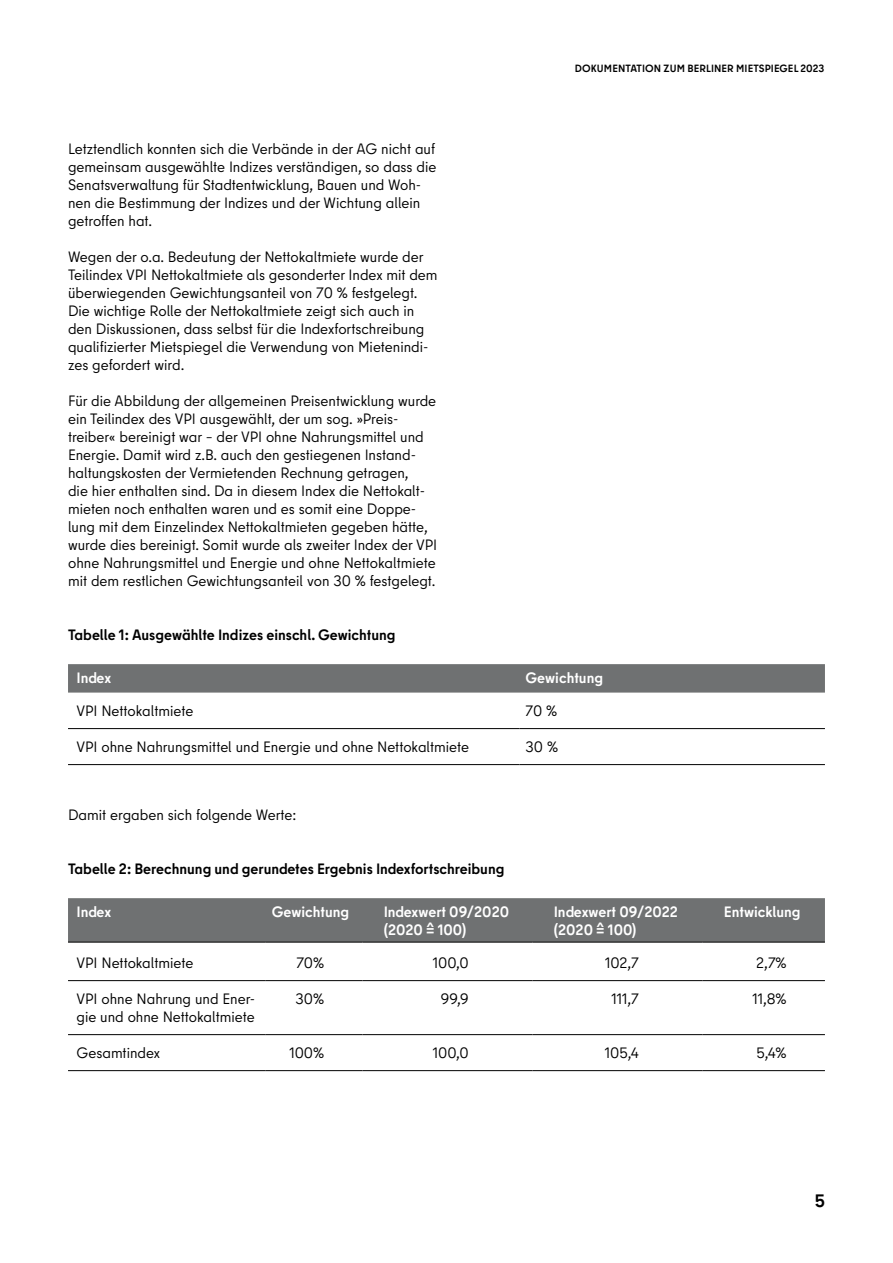
<style>
.page{position:relative;width:893px;height:1263px;background:#fff}
.page>*{position:absolute;margin:0;border:0;box-sizing:border-box;transform-origin:0 0}
.t1{font:700 18px "Berlin Type";color:#000}
.Text_10_12{font:15px/18px "Berlin Type";color:#000}
.Tabelle_Text{font:15px/18px "Berlin Type";color:#000}
.Text_10_12_fett{font:700 15px "Berlin Type";color:#000}
.Tabelle_Head{font:700 15px/18px "Berlin Type";color:#fff}
.t2{font:700 10.5px "Berlin Type";letter-spacing:.01em;color:#000}
</style>
<div class="page">
<div style="left:68px;top:664px;width:757px;height:29px;background:#6f7172"></div>
<hr style="left:68px;top:728px;width:452px;height:1px;background:#000">
<hr style="left:520px;top:728px;width:305px;height:1px;background:#000">
<hr style="left:68px;top:764px;width:452px;height:1px;background:#000">
<hr style="left:520px;top:764px;width:305px;height:1px;background:#000">
<div style="left:68px;top:898px;width:757px;height:44px;background:#6f7172"></div>
<hr style="left:68px;top:942px;width:198px;height:1px;background:#000">
<hr style="left:266px;top:942px;width:96px;height:1px;background:#000">
<hr style="left:362px;top:942px;width:171px;height:1px;background:#000">
<hr style="left:533px;top:942px;width:170px;height:1px;background:#000">
<hr style="left:703px;top:942px;width:122px;height:1px;background:#000">
<hr style="left:68px;top:980px;width:198px;height:1px;background:#000">
<hr style="left:266px;top:980px;width:96px;height:1px;background:#000">
<hr style="left:362px;top:980px;width:171px;height:1px;background:#000">
<hr style="left:533px;top:980px;width:170px;height:1px;background:#000">
<hr style="left:703px;top:980px;width:122px;height:1px;background:#000">
<hr style="left:68px;top:1034px;width:198px;height:1px;background:#000">
<hr style="left:266px;top:1034px;width:96px;height:1px;background:#000">
<hr style="left:362px;top:1034px;width:171px;height:1px;background:#000">
<hr style="left:533px;top:1034px;width:170px;height:1px;background:#000">
<hr style="left:703px;top:1034px;width:122px;height:1px;background:#000">
<hr style="left:68px;top:1070px;width:198px;height:1px;background:#000">
<hr style="left:266px;top:1070px;width:96px;height:1px;background:#000">
<hr style="left:362px;top:1070px;width:171px;height:1px;background:#000">
<hr style="left:533px;top:1070px;width:170px;height:1px;background:#000">
<hr style="left:703px;top:1070px;width:122px;height:1px;background:#000">
<p class="Text_10_12" style="left:68px;top:140px;width:370px">Letztendlich konnten sich die Verbände in der AG nicht auf gemeinsam ausgewählte Indizes verständigen, so dass die Senatsverwaltung für Stadtentwicklung, Bauen und Woh&shy;nen die Bestimmung der Indizes und der Wichtung allein getroffen hat.</p>
<p class="Text_10_12" style="left:68px;top:248px;width:371px">Wegen der o.a. Bedeutung der Nettokaltmiete wurde der Teilindex VPI Nettokaltmiete als gesonderter Index mit dem überwiegenden Gewichtungsanteil von 70 % festgelegt.<br>Die wichtige Rolle der Nettokaltmiete zeigt sich auch in den Diskussionen, dass selbst für die Indexfortschreibung qualifizierter Mietspiegel die Verwendung von Mietenindi&shy;zes gefordert wird.</p>
<p class="Text_10_12" style="left:68px;top:392px;width:371px">Für die Abbildung der allgemeinen Preisentwicklung wurde ein Teilindex des VPI ausgewählt, der um sog. »Preis&shy;treiber« bereinigt war – der VPI ohne Nahrungsmittel und Energie. Damit wird z.B. auch den gestiegenen Instand&shy;haltungskosten der Vermietenden Rechnung getragen,<br>die hier enthalten sind. Da in diesem Index die Nettokalt&shy;mieten noch enthalten waren und es somit eine Doppe&shy;lung mit dem Einzelindex Nettokaltmieten gegeben hätte, wurde dies bereinigt. Somit wurde als zweiter Index der VPI ohne Nahrungsmittel und Energie und ohne Nettokaltmiete mit dem restlichen Gewichtungsanteil von 30 % festgelegt.</p>
<p class="t2" style="left:575px;top:61px;width:251px">DOKUMENTATION ZUM BERLINER MIETSPIEGEL 2023</p>
<p class="Text_10_12_fett" style="left:68px;top:625px;width:329px">Tabelle 1: Ausgewählte Indizes einschl. Gewichtung</p>
<p class="Tabelle_Head" style="left:77px;top:668px;width:36px">Index</p>
<p class="Tabelle_Head" style="left:526px;top:668px;width:79px">Gewichtung</p>
<p class="Text_10_12" style="left:77px;top:701px;width:118px">VPI Nettokaltmiete</p>
<p class="Text_10_12" style="left:526px;top:701px;width:33px">70 %</p>
<p class="Text_10_12" style="left:77px;top:737px;width:394px">VPI ohne Nahrungsmittel und Energie und ohne Nettokaltmiete</p>
<p class="Text_10_12" style="left:526px;top:737px;width:34px">30 %</p>
<p class="Text_10_12" style="left:68px;top:806px;width:230px">Damit ergaben sich folgende Werte:</p>
<p class="Text_10_12_fett" style="left:68px;top:859px;width:438px">Tabelle 2: Berechnung und gerundetes Ergebnis Indexfortschreibung</p>
<p class="Tabelle_Head" style="left:77px;top:902px;width:36px">Index</p>
<p class="Tabelle_Head" style="left:272px;top:902px;width:79px">Gewichtung</p>
<p class="Tabelle_Head" style="left:384px;top:902px;width:127px">Indexwert 09/2020 (2020 =^ 100)</p>
<p class="Tabelle_Head" style="left:554px;top:902px;width:126px">Indexwert 09/2022</p>
<p class="Tabelle_Head" style="left:554px;top:920px;width:84px">(2020 =^ 100)</p>
<p class="Tabelle_Head" style="left:724px;top:902px;width:78px">Entwicklung</p>
<p class="Tabelle_Text" style="left:77px;top:953px;width:118px">VPI Nettokaltmiete</p>
<p class="Tabelle_Text" style="left:296px;top:953px;width:29px">70%</p>
<p class="Tabelle_Text" style="left:433px;top:953px;width:37px">100,0</p>
<p class="Tabelle_Text" style="left:605px;top:953px;width:35px">102,7</p>
<p class="Tabelle_Text" style="left:756px;top:953px;width:32px">2,7%</p>
<p class="Tabelle_Text" style="left:77px;top:989px;width:180px">VPI ohne Nahrung und Ener&shy;gie und ohne Nettokaltmiete</p>
<p class="Tabelle_Text" style="left:296px;top:989px;width:30px">30%</p>
<p class="Tabelle_Text" style="left:441px;top:989px;width:29px">99,9</p>
<p class="Tabelle_Text" style="left:611px;top:989px;width:29px">111,7</p>
<p class="Tabelle_Text" style="left:752px;top:989px;width:36px">11,8%</p>
<p class="Tabelle_Text" style="left:77px;top:1043px;width:85px">Gesamtindex</p>
<p class="Tabelle_Text" style="left:289px;top:1043px;width:36px">100%</p>
<p class="Tabelle_Text" style="left:433px;top:1043px;width:37px">100,0</p>
<p class="Tabelle_Text" style="left:605px;top:1043px;width:36px">105,4</p>
<p class="Tabelle_Text" style="left:756px;top:1043px;width:32px">5,4%</p>
<p class="t1" style="left:815px;top:1189px;width:12px">5</p>
</div>
